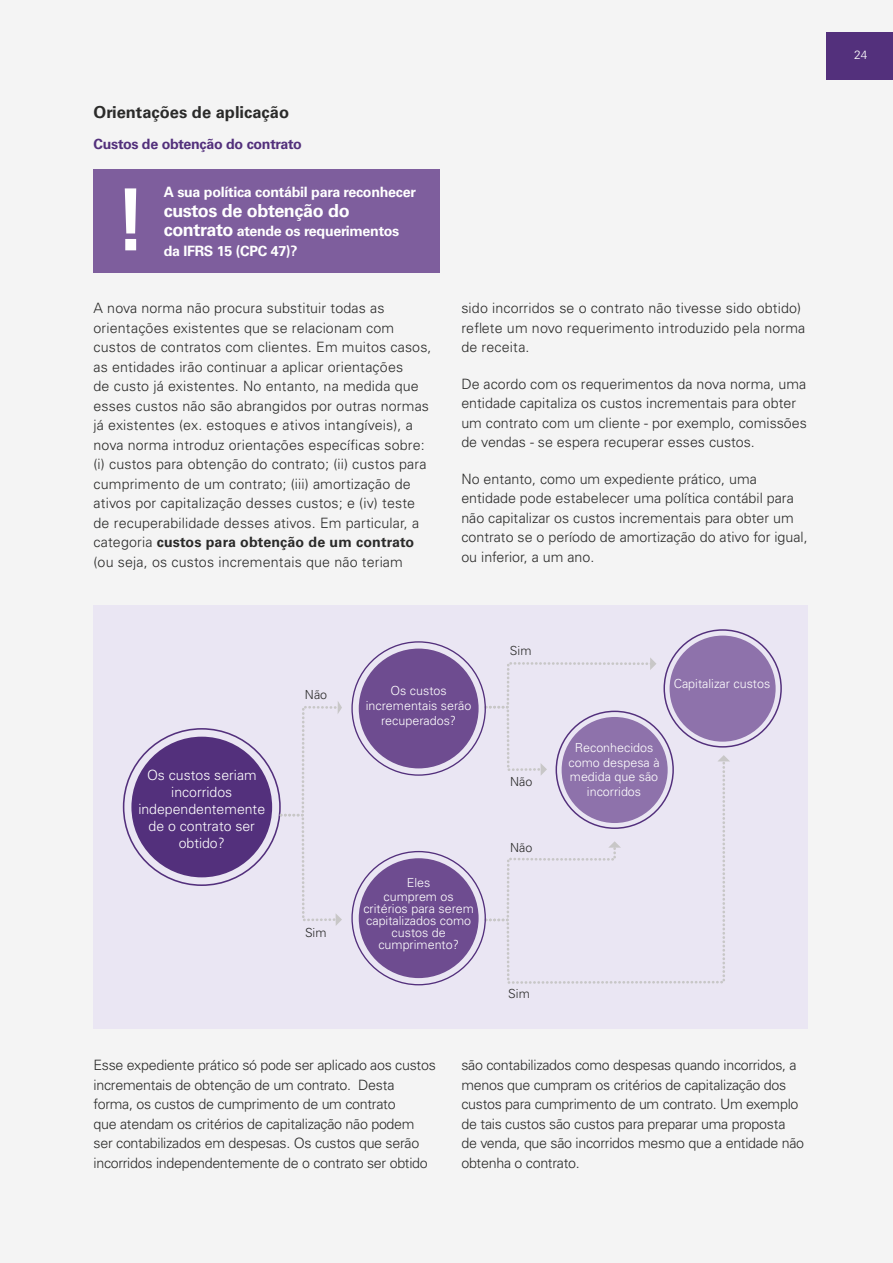
<style>
.page{position:relative;width:893px;height:1263px;background:#f4f4f4}
.page>*{position:absolute;margin:0;border:0;box-sizing:border-box;transform-origin:0 0}
.t1{font:700 85.65px "Univers LT Std";color:#fff}
.t2{font:700 18px "Univers LT Std";letter-spacing:-.02em;color:#fff}
.t3{font:700 16.5px "Univers LT Std";color:#2b2b2a}
.t4{font:300 14.25px/19.5px "Univers LT Std";color:#2b2b2a}
.t5{font:300 14.25px/19.5px "Univers LT Std";letter-spacing:-.02em;color:#2b2b2a}
.t6{font:700 14.25px/19.5px "Univers LT Std";letter-spacing:-.02em;color:#fff}
.t7{font:700 14.25px "Univers LT Std";letter-spacing:-.02em;color:#53307c}
.t8{font:300 14.1px/17px "Univers LT Std";color:#fff;text-align:center}
.t9{font:300 12.45px/14.7px "Univers LT Std";color:#fff;text-align:center}
.t10{font:300 12.45px "Univers LT Std";color:#2b2b2a}
.t11{font:300 12px "Univers LT Std";color:#fff}
.s1{font-size:18px}
.s2{font-weight:700}
</style>
<div class="page">
<div style="left:826px;top:32px;width:67px;height:48px;background:#53307c"></div>
<div style="left:94px;top:169px;width:346px;height:103px;background:#7e5e9d"></div>
<div style="left:94px;top:606px;width:714px;height:423px;background:#eae6f3"></div>
<div style="left:131px;top:737px;width:141px;height:140px;background:#53307c;border-radius:50%"></div>
<svg style="left:278px;top:701px;width:64px;height:225px"></svg>
<svg style="left:483px;top:658px;width:173px;height:100px"></svg>
<svg style="left:483px;top:758px;width:243px;height:226px"></svg>
<svg style="left:717px;top:755px;width:12px;height:6px"></svg>
<div style="left:670px;top:636px;width:106px;height:106px;background:#8e72ab;border-radius:50%"></div>
<div style="left:562px;top:717px;width:106px;height:106px;background:#8e72ab;border-radius:50%"></div>
<div style="left:359px;top:648px;width:120px;height:120px;background:#6e4c90;border-radius:50%"></div>
<div style="left:359px;top:858px;width:120px;height:120px;background:#6e4c90;border-radius:50%"></div>
<p class="t3" style="left:94px;top:103px;width:197px">Orientações de aplicação</p>
<p class="t7" style="left:94px;top:135px;width:210px">Custos de obtenção do contrato</p>
<h1 class="t1" style="left:114px;top:170px;width:35px">!</h1>
<p class="t6" style="left:164px;top:183px;width:254px">A sua política contábil para reconhecer</p>
<p class="t2" style="left:164px;top:200px;width:188px">custos de obtenção do</p>
<p class="t6" style="left:164px;top:222px;width:237px"><span class="s1">contrato</span> atende os requerimentos da IFRS 15 (CPC 47)?</p>
<p class="t4" style="left:94px;top:298px;width:339px">A nova norma não procura substituir todas as orientações existentes que se relacionam com custos de contratos com clientes. Em muitos casos, as entidades irão continuar a aplicar orientações<br>de custo já existentes. No entanto, na medida que esses custos não são abrangidos por outras normas já existentes (ex. estoques e ativos intangíveis), a nova norma introduz orientações específicas sobre: (i) custos para obtenção do contrato; (ii) custos para cumprimento de um contrato; (iii) amortização de ativos por capitalização desses custos; e (iv) teste de recuperabilidade desses ativos. Em particular, a categoria <span class="s2">custos para obtenção de um contrato </span>(ou seja, os custos incrementais que não teriam</p>
<p class="t4" style="left:461px;top:298px;width:346px">sido incorridos se o contrato não tivesse sido obtido) reflete um novo requerimento introduzido pela norma de receita.</p>
<p class="t4" style="left:461px;top:374px;width:347px">De acordo com os requerimentos da nova norma, uma entidade capitaliza os custos incrementais para obter um contrato com um cliente - por exemplo, comissões de vendas - se espera recuperar esses custos.</p>
<p class="t4" style="left:461px;top:469px;width:348px">No entanto, como um expediente prático, uma entidade pode estabelecer uma política contábil para não capitalizar os custos incrementais para obter um contrato se o período de amortização do ativo for igual, ou inferior, a um ano.</p>
<p class="t10" style="left:510px;top:643px;width:23px">Sim</p>
<p class="t8" style="left:138px;top:767px;width:128px">Os custos seriam incorridos independentemente de o contrato ser obtido?</p>
<p class="t10" style="left:305px;top:687px;width:24px">Não</p>
<p class="t10" style="left:305px;top:925px;width:23px">Sim</p>
<p class="t9" style="left:366px;top:683px;width:107px">Os custos incrementais serão recuperados?</p>
<p class="t9" style="left:384px;top:875px;width:72px">Eles cumprem os</p>
<p class="t9" style="left:363px;top:903px;width:112px;line-height:12px">critérios para serem capitalizados como custos de cumprimento?</p>
<p class="t10" style="left:510px;top:774px;width:24px">Não</p>
<p class="t10" style="left:510px;top:840px;width:24px">Não</p>
<p class="t10" style="left:508px;top:986px;width:23px">Sim</p>
<p class="t9" style="left:674px;top:677px;width:98px">Capitalizar custos</p>
<p class="t9" style="left:568px;top:740px;width:93px">Reconhecidos como despesa à medida que são incorridos</p>
<p class="t5" style="left:94px;top:1055px;width:344px">Esse expediente prático só pode ser aplicado aos custos incrementais de obtenção de um contrato. Desta forma, os custos de cumprimento de um contrato<br>que atendam os critérios de capitalização não podem ser contabilizados em despesas. Os custos que serão incorridos independentemente de o contrato ser obtido</p>
<p class="t5" style="left:461px;top:1055px;width:344px">são contabilizados como despesas quando incorridos, a menos que cumpram os critérios de capitalização dos custos para cumprimento de um contrato. Um exemplo de tais custos são custos para preparar uma proposta de venda, que são incorridos mesmo que a entidade não obtenha o contrato.</p>
<p class="t11" style="left:854px;top:48px;width:15px">24</p>
</div>
